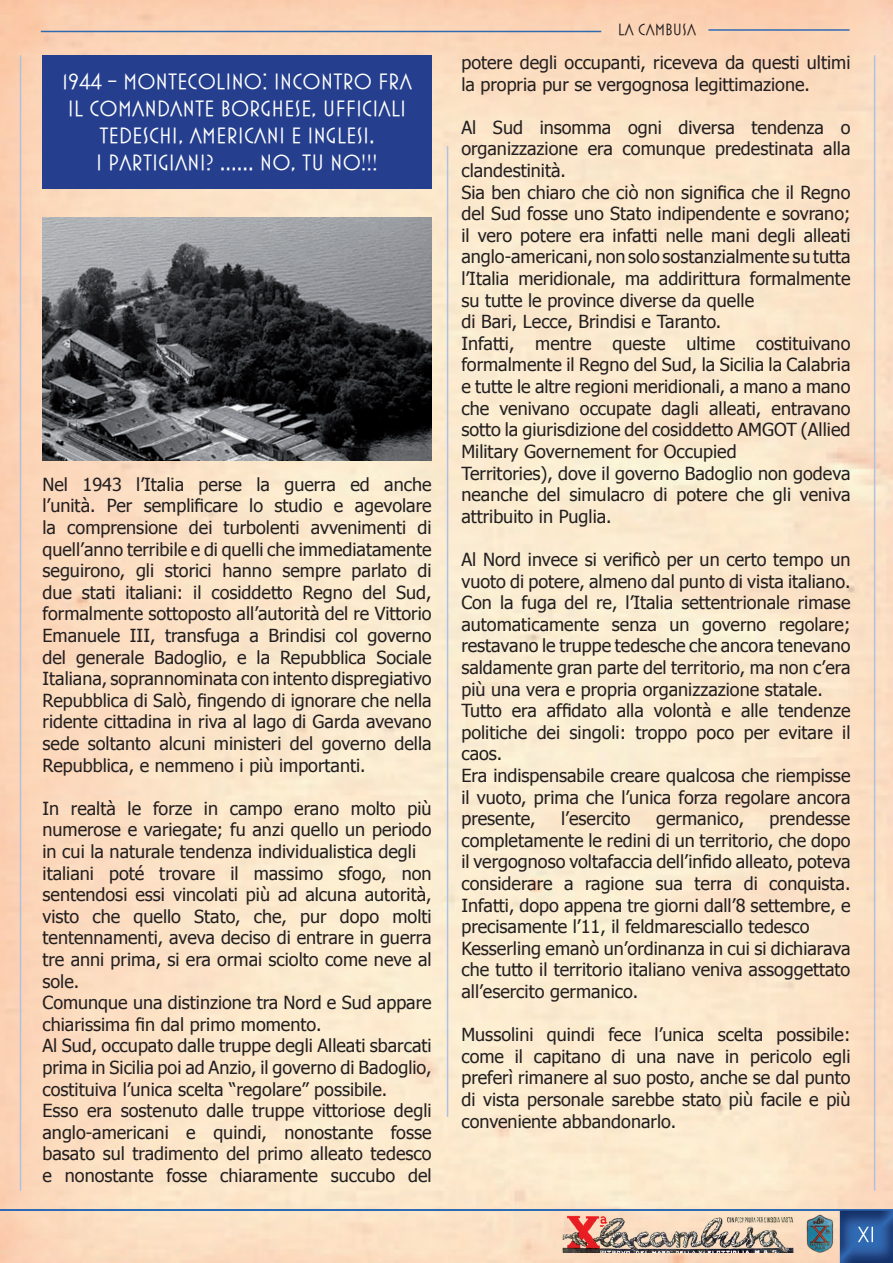
<style>
.page{position:relative;width:893px;height:1263px;background:#fff}
.page>*{position:absolute;margin:0;border:0;box-sizing:border-box;transform-origin:0 0}
.t1{font:22.5px/27px "Mostra Three";color:#fff;text-align:center}
.t2{font:18px/21.6px "Tahoma";color:#231f20}
.t3{font:16.5px "Mostra Three";color:#231f20}
</style>
<div class="page">
<img style="left:0;top:0;width:893px;height:1263px">
<hr style="left:0;top:1209px;width:893px;height:1px;background:#2f6bb4">
<hr style="left:41px;top:31px;width:560px;height:1px;background:#2f6bb4">
<hr style="left:708px;top:29px;width:142px;height:2px;background:#2f6bb4">
<img style="left:840px;top:1211px;width:53px;height:52px">
<img style="left:840px;top:1210px;width:53px;height:1px">
<img style="left:858px;top:1227px;width:15px;height:15px">
<hr style="left:447px;top:146px;width:1px;height:971px;background:#b0c0e2">
<hr style="left:20px;top:55px;width:1px;height:1136px;background:#b0c0e2">
<hr style="left:874px;top:55px;width:1px;height:1136px;background:#b0c0e2">
<img style="left:561px;top:1210px;width:236px;height:43px">
<img style="left:806px;top:1214px;width:28px;height:38px">
<div style="left:43px;top:55px;width:389px;height:134px;background:#253f8e"></div>
<img style="left:43px;top:218px;width:389px;height:243px">
<p class="t1" style="left:62px;top:68px;width:351px">1944 - MONTECOLINO: INCONTRO FRA<br>IL COMANDANTE BORGHESE, UFFICIALI<br>TEDESCHI, AMERICANI E INGLESI.<br>I PARTIGIANI? …... NO, TU NO!!!</p>
<p class="t2" style="left:43px;top:473px;width:391px;text-align:justify">Nel 1943 l’Italia perse la guerra ed anche l’unità. Per semplificare lo studio e agevolare la comprensione dei turbolenti avvenimenti di quell’anno terribile e di quelli che immediatamente seguirono, gli storici hanno sempre parlato di due stati italiani: il cosiddetto Regno del Sud, formalmente sottoposto all’autorità del re Vittorio Emanuele III, transfuga a Brindisi col governo del generale Badoglio, e la Repubblica Sociale Italiana, soprannominata con intento dispregiativo Repubblica di Salò, fingendo di ignorare che nella ridente cittadina in riva al lago di Garda avevano sede soltanto alcuni ministeri del governo della Repubblica, e nemmeno i più importanti.</p>
<p class="t2" style="left:43px;top:797px;width:391px">In realtà le forze in campo erano molto più numerose e variegate; fu anzi quello un periodo in cui la naturale tendenza individualistica degli italiani poté trovare il massimo sfogo, non sentendosi essi vincolati più ad alcuna autorità, visto che quello Stato, che, pur dopo molti tentennamenti, aveva deciso di entrare in guerra tre anni prima, si era ormai sciolto come neve al sole.<br>Comunque una distinzione tra Nord e Sud appare chiarissima fin dal primo momento.<br>Al Sud, occupato dalle truppe degli Alleati sbarcati prima in Sicilia poi ad Anzio, il governo di Badoglio, costituiva l’unica scelta “regolare” possibile.<br>Esso era sostenuto dalle truppe vittoriose degli anglo-americani e quindi, nonostante fosse basato sul tradimento del primo alleato tedesco e nonostante fosse chiaramente succubo del</p>
<p class="t3" style="left:618px;top:21px;width:80px">LA CAMBUSA</p>
<p class="t2" style="left:461px;top:51px;width:391px">potere degli occupanti, riceveva da questi ultimi la propria pur se vergognosa legittimazione.</p>
<p class="t2" style="left:461px;top:116px;width:391px">Al Sud insomma ogni diversa tendenza o organizzazione era comunque predestinata alla clandestinità.<br>Sia ben chiaro che ciò non significa che il Regno del Sud fosse uno Stato indipendente e sovrano; il vero potere era infatti nelle mani degli alleati anglo-americani, non solo sostanzialmente su tutta l’Italia meridionale, ma addirittura formalmente su tutte le province diverse da quelle<br>di Bari, Lecce, Brindisi e Taranto.<br>Infatti, mentre queste ultime costituivano formalmente il Regno del Sud, la Sicilia la Calabria e tutte le altre regioni meridionali, a mano a mano che venivano occupate dagli alleati, entravano sotto la giurisdizione del cosiddetto AMGOT (Allied Military Governement for Occupied<br>Territories), dove il governo Badoglio non godeva neanche del simulacro di potere che gli veniva attribuito in Puglia.</p>
<p class="t2" style="left:461px;top:548px;width:391px">Al Nord invece si verificò per un certo tempo un vuoto di potere, almeno dal punto di vista italiano.<br>Con la fuga del re, l’Italia settentrionale rimase automaticamente senza un governo regolare; restavano le truppe tedesche che ancora tenevano saldamente gran parte del territorio, ma non c’era più una vera e propria organizzazione statale.<br>Tutto era affidato alla volontà e alle tendenze politiche dei singoli: troppo poco per evitare il caos.<br>Era indispensabile creare qualcosa che riempisse il vuoto, prima che l’unica forza regolare ancora presente,</p>
<p class="t2" style="left:461px;top:807px;width:391px;text-indent:308px">prendesse completamente le redini di un territorio, che dopo il vergognoso voltafaccia dell’infido alleato, poteva considerare a ragione sua terra di conquista.<br>Infatti, dopo appena tre giorni dall’8 settembre, e precisamente l’11, il feldmaresciallo tedesco Kesserling emanò un’ordinanza in cui si dichiarava che tutto il territorio italiano veniva assoggettato all’esercito germanico.</p>
<p class="t2" style="left:461px;top:1023px;width:391px;text-align:justify">Mussolini quindi fece l’unica scelta possibile: come il capitano di una nave in pericolo egli preferì rimanere al suo posto, anche se dal punto di vista personale sarebbe stato più facile e più conveniente abbandonarlo.</p>
<p class="t2" style="left:561px;top:807px;width:71px">l’esercito</p>
<p class="t2" style="left:656px;top:807px;width:89px">germanico,</p>
</div>
